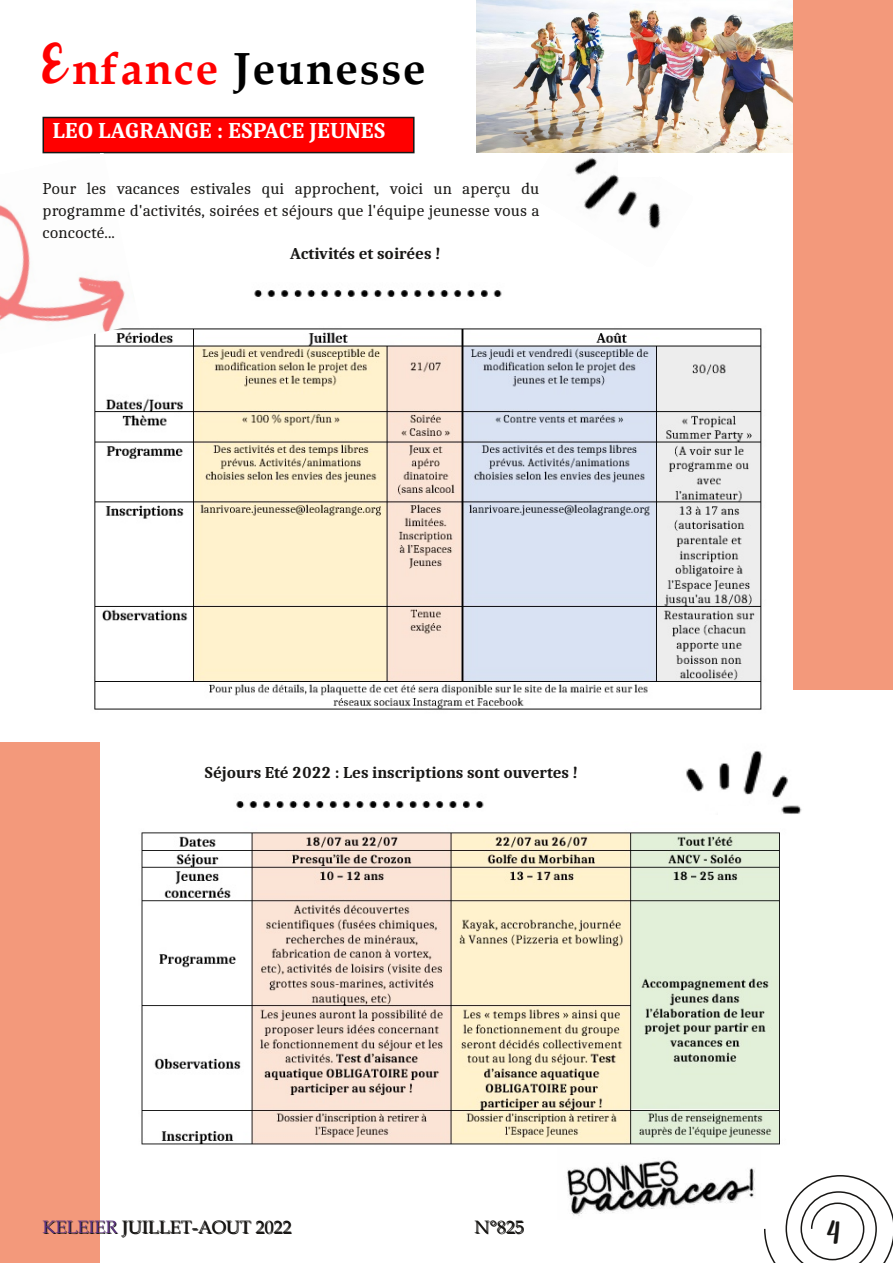
<style>
.page{position:relative;width:893px;height:1263px;background:#fff}
.page>*{position:absolute;margin:0;border:0;box-sizing:border-box;transform-origin:0 0}
.t1{font:700 45px "Book Antiqua";letter-spacing:.04em;color:#000}
.t2{font:25.5px "Bella Years";color:#181715}
.t3{font:700 22.5px "Caladea";color:#fff}
.t4{font:18px "Book Antiqua";color:#181715}
.t5{font:16.5px/21.6px "Caladea";color:#181715;text-align:justify}
.t6{font:700 16.5px "Caladea";color:#181715}
.s1{font-family:"Bella Years";font-weight:400;color:#f00}
.s2{color:#f00}
</style>
<div class="page">
<img style="left:527px;top:152px;width:166px;height:77px">
<div style="left:0;top:742px;width:99px;height:521px;background:#f3997b"></div>
<svg style="left:764px;top:1175px;width:129px;height:88px"></svg>
<img style="left:254px;top:290px;width:248px;height:7px">
<div style="left:43px;top:117px;width:371px;height:36px;background:#f00"></div>
<div style="left:43px;top:117px;width:372px;height:36px;border:2px solid #181715"></div>
<img style="left:236px;top:801px;width:248px;height:7px">
<div style="left:793px;top:0;width:100px;height:690px;background:#f3997b"></div>
<img style="left:477px;top:0;width:316px;height:152px">
<div style="left:619px;top:153px;width:40px;height:24px;background:#fff"></div>
<img style="left:686px;top:750px;width:116px;height:64px">
<div style="left:718px;top:806px;width:44px;height:10px;background:#fff"></div>
<img style="left:94px;top:328px;width:668px;height:382px">
<img style="left:0;top:116px;width:140px;height:256px">
<img style="left:141px;top:832px;width:653px;height:344px">
<img style="left:557px;top:1147px;width:204px;height:69px">
<h1 class="t1" style="left:43px;top:43px;width:385px"><span class="s1">E</span><span class="s2">nfance</span> Jeunesse</h1>
<h3 class="t3" style="left:53px;top:117px;width:334px">LEO LAGRANGE : ESPACE JEUNES</h3>
<p class="t5" style="left:43px;top:178px;width:498px">Pour les vacances estivales qui approchent, voici un aperçu du programme d'activités, soirées et séjours que l'équipe jeunesse vous a concocté...</p>
<p class="t6" style="left:290px;top:244px;width:152px">Activités et soirées !</p>
<p class="t6" style="left:205px;top:762px;width:375px">Séjours Eté 2022 : Les inscriptions sont ouvertes !</p>
<p class="t4" style="left:43px;top:1217px;width:250px">KELEIER JUILLET-AOUT 2022</p>
<p class="t4" style="left:475px;top:1217px;width:51px">N°825</p>
<h2 class="t2" style="left:827px;top:1213px;width:15px">4</h2>
</div>
